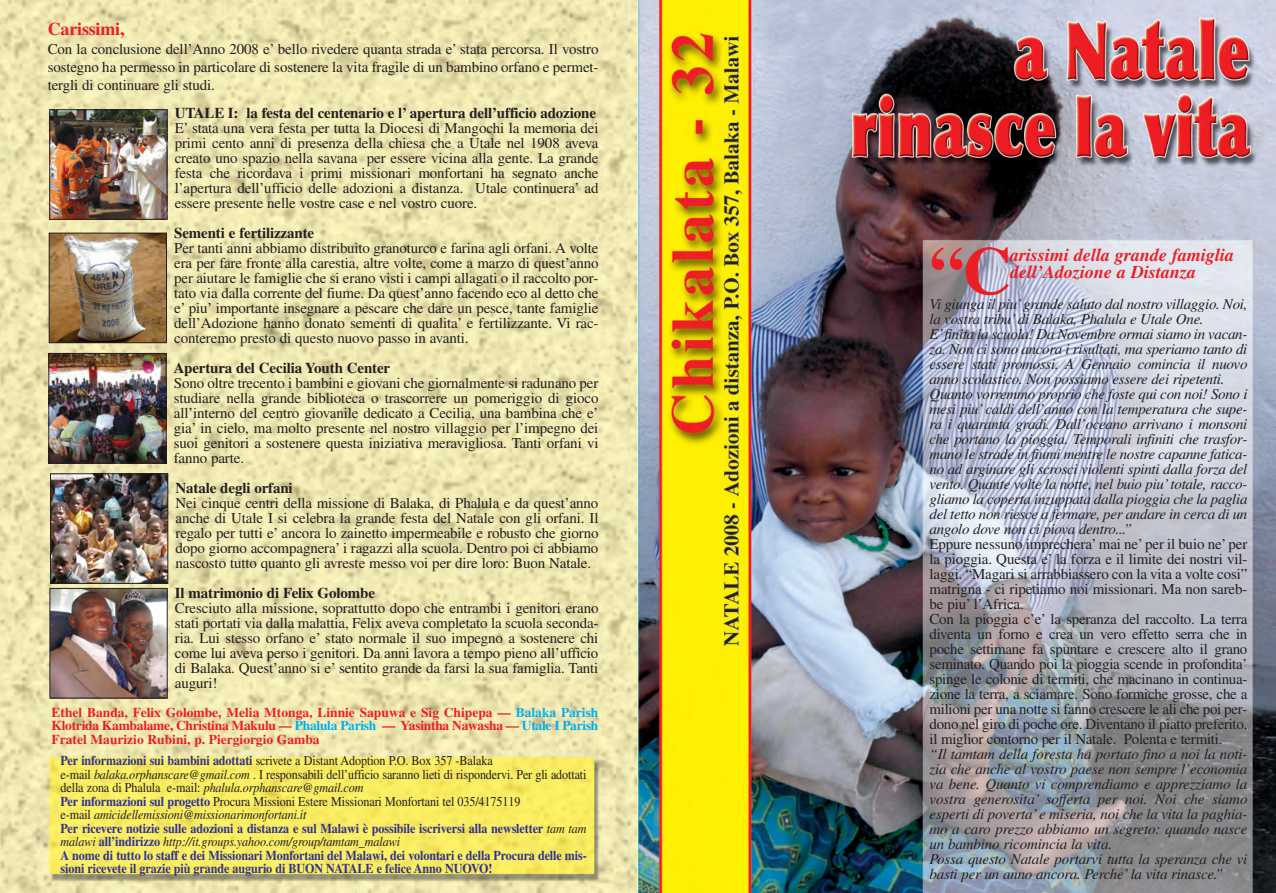
<style>
.page{position:relative;width:1276px;height:893px;background:#fff}
.page>*{position:absolute;margin:0;border:0;box-sizing:border-box;transform-origin:0 0}
.t1{font:700 67.8px "Times";color:#ee1d23}
.t2{font:italic 700 18px/16.5px "Times";color:#ee1d23}
.t3{font:700 18px "Times";letter-spacing:-.01em;color:#ee1d23}
.t4{font:15px/15px "Times";letter-spacing:-.01em;color:#231f20;text-align:justify}
.t5{font:italic 15px/15px "Times";letter-spacing:-.02em;color:#231f20}
.t6{font:700 15px "Times";letter-spacing:-.01em;color:#231f20}
.t7{font:700 13.5px/13.5px "Times";letter-spacing:-.01em;color:#2e3092;scale:.9 1}
.t8{font:700 13.5px/13.5px "Times";color:#ee1d23;text-align:justify}
.s1{color:#00aeef}
.s2{font-weight:400;color:#231f20}
.s3{font-weight:400;font-style:italic;color:#231f20}
</style>
<div class="page">
<img style="left:0;top:0;width:1276px;height:893px">
<img style="left:51px;top:111px;width:114px;height:107px">
<div style="left:49px;top:109px;width:118px;height:111px;border:1px solid #231f20"></div>
<img style="left:52px;top:476px;width:114px;height:106px">
<div style="left:50px;top:474px;width:118px;height:110px;border:1px solid #231f20"></div>
<img style="left:51px;top:355px;width:113px;height:106px">
<div style="left:49px;top:353px;width:117px;height:110px;border:1px solid #231f20"></div>
<img style="left:51px;top:235px;width:114px;height:106px">
<div style="left:49px;top:233px;width:118px;height:110px;border:1px solid #231f20"></div>
<img style="left:52px;top:590px;width:113px;height:106px">
<div style="left:50px;top:588px;width:117px;height:110px;border:1px solid #231f20"></div>
<p class="t3" style="left:48px;top:18px;width:78px">Carissimi,</p>
<p class="t4" style="left:48px;top:42px;width:552px;line-height:18px">Con la conclusione dell’Anno 2008 e’ bello rivedere quanta strada e’ stata percorsa. Il vostro sostegno ha permesso in particolare di sostenere la vita fragile di un bambino orfano e permet&shy;tergli di continuare gli studi.</p>
<p class="t6" style="left:175px;top:104px;width:423px">UTALE I: la festa del centenario e l’ apertura dell’ufficio adozione</p>
<p class="t4" style="left:175px;top:122px;width:425px">E’ stata una vera festa per tutta la Diocesi di Mangochi la memoria dei primi cento anni di presenza della chiesa che a Utale nel 1908 aveva creato uno spazio nella savana per essere vicina alla gente. La grande festa che ricordava i primi missionari monfortani ha segnato anche l’apertura dell’ufficio delle adozioni a distanza. Utale continuera’ ad essere presente nelle vostre case e nel vostro cuore.</p>
<p class="t6" style="left:174px;top:224px;width:141px">Sementi e fertilizzante</p>
<p class="t4" style="left:174px;top:242px;width:426px">Per tanti anni abbiamo distribuito granoturco e farina agli orfani. A volte era per fare fronte alla carestia, altre volte, come a marzo di quest’anno per aiutare le famiglie che si erano visti i campi allagati o il raccolto por&shy;tato via dalla corrente del fiume. Da quest’anno facendo eco al detto che e’ piu’ importante insegnare a pescare che dare un pesce, tante famiglie dell’Adozione hanno donato sementi di qualita’ e fertilizzante. Vi rac&shy;conteremo presto di questo nuovo passo in avanti.</p>
<p class="t6" style="left:174px;top:359px;width:218px">Apertura del Cecilia Youth Center</p>
<p class="t4" style="left:174px;top:377px;width:426px">Sono oltre trecento i bambini e giovani che giornalmente si radunano per studiare nella grande biblioteca o trascorrere un pomeriggio di gioco all’interno del centro giovanile dedicato a Cecilia, una bambina che e’ gia’ in cielo, ma molto presente nel nostro villaggio per l’impegno dei suoi genitori a sostenere questa iniziativa meravigliosa. Tanti orfani vi fanno parte.</p>
<p class="t6" style="left:176px;top:479px;width:119px">Natale degli orfani</p>
<p class="t4" style="left:176px;top:497px;width:424px">Nei cinque centri della missione di Balaka, di Phalula e da quest’anno anche di Utale I si celebra la grande festa del Natale con gli orfani. Il regalo per tutti e’ ancora lo zainetto impermeabile e robusto che giorno dopo giorno accompagnera’ i ragazzi alla scuola. Dentro poi ci abbiamo nascosto tutto quanto gli avreste messo voi per dire loro: Buon Natale.</p>
<p class="t6" style="left:175px;top:584px;width:202px">Il matrimonio di Felix Golombe</p>
<p class="t4" style="left:175px;top:602px;width:425px">Cresciuto alla missione, soprattutto dopo che entrambi i genitori erano stati portati via dalla malattia, Felix aveva completato la scuola seconda&shy;ria. Lui stesso orfano e’ stato normale il suo impegno a sostenere chi come lui aveva perso i genitori. Da anni lavora a tempo pieno all’ufficio di Balaka. Quest’anno si e’ sentito grande da farsi la sua famiglia. Tanti auguri!</p>
<p class="t8" style="left:52px;top:705px;width:548px">Ethel Banda, Felix Golombe, Melia Mtonga, Linnie Sapuwa e Sig Chipepa –– <span class="s1">Balaka Parish </span>Klotrida Kambalame, Christina Makulu –– <span class="s1">Phalula Parish</span> –– Yasintha Nawasha –– <span class="s1">Utale I Parish </span>Fratel Maurizio Rubini, p. Piergiorgio Gamba</p>
<p class="t7" style="left:61px;top:753px;width:586px">Per informazioni sui bambini adottati <span class="s2">scrivete a Distant Adoption P.O. Box 357 -Balaka<br>e-mail</span> <span class="s3">balaka.orphanscare@gmail.com</span> <span class="s2">. I responsabili dell’ufficio saranno lieti di rispondervi. Per gli adottati della zona di Phalula e-mail:</span> <span class="s3">phalula.orphanscare@gmail.com<br></span>Per informazioni sul progetto <span class="s2">Procura Missioni Estere Missionari Monfortani tel 035/4175119<br>e-mail</span> <span class="s3">amicidellemissioni@missionarimonfortani.it<br></span>Per ricevere notizie sulle adozioni a distanza e sul Malawi è possibile iscriversi alla newsletter <span class="s3">tam tam malawi</span> all’indirizzo <span class="s3">http://it.groups.yahoo.com/group/tamtam_malawi<br></span>A nome di tutto lo staff e dei Missionari Monfortani del Malawi, dei volontari e della Procura delle mis&shy;sioni ricevete il grazie più grande augurio di BUON NATALE e felice Anno NUOVO!</p>
<h1 class="t1" style="left:929px;top:232px;width:83px">“C</h1>
<p class="t2" style="left:1010px;top:248px;width:225px">arissimi della grande famiglia dell’Adozione a Distanza</p>
<p class="t5" style="left:929px;top:298px;width:319px">Vi giunga il piu’grande saluto dal nostro villaggio. Noi, la vostra tribu’di Balaka, Phalula e Utale One.<br>E’finita la scuola! Da Novembre ormai siamo in vacan&shy;za. Non ci sono ancora i risultati, ma speriamo tanto di essere stati promossi. A Gennaio comincia il nuovo anno scolastico. Non possiamo essere dei ripetenti.<br>Quanto vorremmo proprio che foste qui con noi! Sono i mesi piu’ caldi dell’anno con la temperatura che supe&shy;ra i quaranta gradi. Dall’oceano arrivano i monsoni che portano la pioggia. Temporali infiniti che trasfor&shy;mano le strade in fiumi mentre le nostre capanne fatica&shy;no ad arginare gli scrosci violenti spinti dalla forza del vento. Quante volte la notte, nel buio piu’totale, racco&shy;gliamo la coperta inzuppata dalla pioggia che la paglia del tetto non riesce a fermare, per andare in cerca di un angolo dove non ci piova dentro...”</p>
<p class="t4" style="left:929px;top:538px;width:319px;text-align:left">Eppure nessuno imprechera’ mai ne’ per il buio ne’ per la pioggia. Questa e’ la forza e il limite dei nostri vil&shy;laggi. “Magari si arrabbiassero con la vita a volte cosi” matrigna - ci ripetiamo noi missionari. Ma non sareb&shy;be piu’ l’Africa.<br>Con la pioggia c’e’ la speranza del raccolto. La terra diventa un forno e crea un vero effetto serra che in poche settimane fa spuntare e crescere alto il grano seminato. Quando poi la pioggia scende in profondita’ spinge le colonie di termiti, che macinano in continua&shy;zione la terra, a sciamare. Sono formiche grosse, che a milioni per una notte si fanno crescere le ali che poi per&shy;dono nel giro di poche ore. Diventano il piatto preferito, il miglior contorno per il Natale. Polenta e termiti.</p>
<p class="t5" style="left:929px;top:748px;width:319px">“Il tamtam della foresta ha portato fino a noi la noti&shy;zia che anche al vostro paese non sempre l’economia va bene. Quanto vi comprendiamo e apprezziamo la vostra generosita’ sofferta per noi. Noi che siamo esperti di poverta’e miseria, noi che la vita la paghia&shy;mo a caro prezzo abbiamo un segreto: quando nasce un bambino ricomincia la vita.<br>Possa questo Natale portarvi tutta la speranza che vi basti per un anno ancora. Perche’ la vita rinasce.”</p>
</div>
